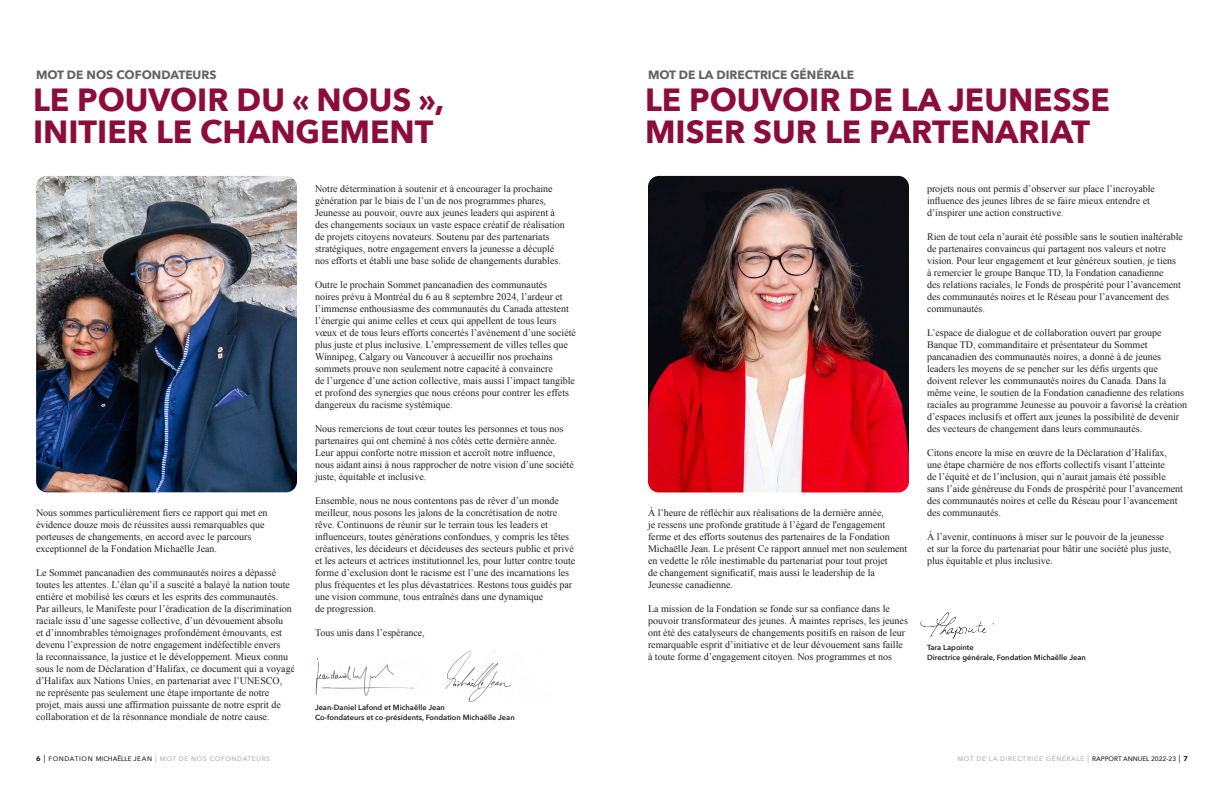
<style>
.page{position:relative;width:1224px;height:792px;background:#fff}
.page>*{position:absolute;margin:0;border:0;box-sizing:border-box;transform-origin:0 0}
.t1{font:700 32px "Avenir Next";color:#8d0d3a}
.t2{font:700 12px "Avenir Next";color:#636366}
.t3{font:10px/12px "Times New Roman";color:#231f20}
.t4{font:600 7.5px "Avenir Next";color:#231f20}
.t5{font:500 6.5px "Avenir Next";letter-spacing:.1em;color:#adaeb2}
.t6{font:500 6.5px "Avenir Next";letter-spacing:.1em;color:#231f20}
.s1{font-weight:700;font-size:7px}
.s2{font-size:8.4px}
.s3{font-size:8.4px;color:#adaeb2}
.s4{color:#adaeb2}
.s5{color:#231f20}
.s6{font-size:8.4px;color:#231f20}
.s7{font-weight:700;font-size:7px;color:#231f20}
</style>
<div class="page">
<img style="left:36px;top:176px;width:261px;height:316px">
<img style="left:648px;top:176px;width:261px;height:316px">
<img style="left:920px;top:612px;width:74px;height:27px">
<img style="left:315px;top:658px;width:99px;height:38px">
<img style="left:445px;top:651px;width:66px;height:52px">
<p class="t2" style="left:36px;top:64px;width:182px">MOT DE NOS COFONDATEURS</p>
<p class="t1" style="left:33px;top:72px;width:413px">LE POUVOIR DU « NOUS »,</p>
<p class="t1" style="left:33px;top:104px;width:402px">INITIER LE CHANGEMENT</p>
<p class="t3" style="left:36px;top:507px;width:233px">Nous sommes particulièrement fiers ce rapport qui met en évidence douze mois de réussites aussi remarquables que porteuses de changements, en accord avec le parcours exceptionnel de la Fondation Michaëlle Jean.</p>
<p class="t3" style="left:36px;top:567px;width:261px">Le Sommet pancanadien des communautés noires a dépassé toutes les attentes. L’élan qu’il a suscité a balayé la nation toute entière et mobilisé les cœurs et les esprits des communautés.<br>Par ailleurs, le Manifeste pour l’éradication de la discrimination raciale issu d’une sagesse collective, d’un dévouement absolu<br>et d’innombrables témoignages profondément émouvants, est devenu l’expression de notre engagement indéfectible envers<br>la reconnaissance, la justice et le développement. Mieux connu sous le nom de Déclaration d’Halifax, ce document qui a voyagé d’Halifax aux Nations Unies, en partenariat avec l’UNESCO,<br>ne représente pas seulement une étape importante de notre projet, mais aussi une affirmation puissante de notre esprit de collaboration et de la résonnance mondiale de notre cause.</p>
<p class="t3" style="left:315px;top:183px;width:251px">Notre détermination à soutenir et à encourager la prochaine génération par le biais de l’un de nos programmes phares, Jeunesse au pouvoir, ouvre aux jeunes leaders qui aspirent à des changements sociaux un vaste espace créatif de réalisation de projets citoyens novateurs. Soutenu par des partenariats stratégiques, notre engagement envers la jeunesse a décuplé nos efforts et établi une base solide de changements durables.</p>
<p class="t3" style="left:315px;top:279px;width:263px">Outre le prochain Sommet pancanadien des communautés<br>noires prévu à Montréal du 6 au 8 septembre 2024, l’ardeur et l’immense enthousiasme des communautés du Canada attestent l’énergie qui anime celles et ceux qui appellent de tous leurs vœux et de tous leurs efforts concertés l’avènement d’une société plus juste et plus inclusive. L’empressement de villes telles que Winnipeg, Calgary ou Vancouver à accueillir nos prochains sommets prouve non seulement notre capacité à convaincre<br>de l’urgence d’une action collective, mais aussi l’impact tangible et profond des synergies que nous créons pour contrer les effets dangereux du racisme systémique.</p>
<p class="t3" style="left:315px;top:423px;width:260px">Nous remercions de tout cœur toutes les personnes et tous nos partenaires qui ont cheminé à nos côtés cette dernière année.<br>Leur appui conforte notre mission et accroît notre influence, nous aidant ainsi à nous rapprocher de notre vision d’une société juste, équitable et inclusive.</p>
<p class="t3" style="left:315px;top:495px;width:262px">Ensemble, nous ne nous contentons pas de rêver d’un monde meilleur, nous posons les jalons de la concrétisation de notre rêve. Continuons de réunir sur le terrain tous les leaders et influenceurs, toutes générations confondues, y compris les têtes créatives, les décideurs et décideuses des secteurs public et privé et les acteurs et actrices institutionnel.les, pour lutter contre toute forme d’exclusion dont le racisme est l’une des incarnations les plus fréquentes et les plus dévastatrices. Restons tous guidés par une vision commune, tous entraînés dans une dynamique<br>de progression.</p>
<p class="t3" style="left:315px;top:627px;width:111px">Tous unis dans l’espérance,</p>
<p class="t4" style="left:315px;top:701px;width:131px">Jean-Daniel Lafond et Michaëlle Jean</p>
<p class="t4" style="left:315px;top:711px;width:201px">Co-fondateurs et co-présidents, Fondation Michaëlle Jean</p>
<p class="t2" style="left:648px;top:64px;width:207px">MOT DE LA DIRECTRICE GÉNÉRALE</p>
<p class="t1" style="left:645px;top:72px;width:466px">LE POUVOIR DE LA JEUNESSE</p>
<p class="t1" style="left:645px;top:104px;width:447px">MISER SUR LE PARTENARIAT</p>
<p class="t3" style="left:648px;top:507px;width:261px">À l’heure de réfléchir aux réalisations de la dernière année,<br>je ressens une profonde gratitude à l’égard de l'engagement ferme et des efforts soutenus des partenaires de la Fondation Michaëlle Jean. Le présent Ce rapport annuel met non seulement en vedette le rôle inestimable du partenariat pour tout projet<br>de changement significatif, mais aussi le leadership de la Jeunesse canadienne.</p>
<p class="t3" style="left:648px;top:603px;width:261px">La mission de la Fondation se fonde sur sa confiance dans le pouvoir transformateur des jeunes. À maintes reprises, les jeunes ont été des catalyseurs de changements positifs en raison de leur remarquable esprit d’initiative et de leur dévouement sans faille à toute forme d’engagement citoyen. Nos programmes et nos</p>
<p class="t3" style="left:927px;top:183px;width:230px">projets nous ont permis d’observer sur place l’incroyable influence des jeunes libres de se faire mieux entendre et d’inspirer une action constructive.</p>
<p class="t3" style="left:927px;top:231px;width:258px">Rien de tout cela n’aurait été possible sans le soutien inaltérable de partenaires convaincus qui partagent nos valeurs et notre vision. Pour leur engagement et leur généreux soutien, je tiens<br>à remercier le groupe Banque TD, la Fondation canadienne<br>des relations raciales, le Fonds de prospérité pour l’avancement des communautés noires et le Réseau pour l’avancement des communautés.</p>
<p class="t3" style="left:927px;top:327px;width:262px">L’espace de dialogue et de collaboration ouvert par groupe Banque TD, commanditaire et présentateur du Sommet pancanadien des communautés noires, a donné à de jeunes leaders les moyens de se pencher sur les défis urgents que doivent relever les communautés noires du Canada. Dans la même veine, le soutien de la Fondation canadienne des relations raciales au programme Jeunesse au pouvoir a favorisé la création d’espaces inclusifs et offert aux jeunes la possibilité de devenir des vecteurs de changement dans leurs communautés.</p>
<p class="t3" style="left:927px;top:447px;width:258px">Citons encore la mise en œuvre de la Déclaration d’Halifax, une étape charnière de nos efforts collectifs visant l’atteinte<br>de l’équité et de l’inclusion, qui n’aurait jamais été possible sans l’aide généreuse du Fonds de prospérité pour l’avancement des communautés noires et celle du Réseau pour l’avancement des communautés.</p>
<p class="t3" style="left:927px;top:531px;width:246px">À l’avenir, continuons à miser sur le pouvoir de la jeunesse et sur la force du partenariat pour bâtir une société plus juste, plus équitable et plus inclusive.</p>
<p class="t4" style="left:927px;top:641px;width:48px">Tara Lapointe</p>
<p class="t4" style="left:927px;top:651px;width:160px">Directrice générale, Fondation Michaëlle Jean</p>
<p class="t6" style="left:36px;top:753px;width:236px"><span class="s1">6</span> <span class="s2">|</span> FONDATION MICHAËLLE JEAN <span class="s3">|</span> <span class="s4">MOT DE NOS COFONDATEURS</span></p>
<p class="t5" style="left:957px;top:753px;width:232px">MOT DE LA DIRECTRICE GÉNÉRALE <span class="s2">|</span> <span class="s5">RAPPORT ANNUEL 2022-23</span> <span class="s6">|</span> <span class="s7">7</span></p>
</div>
